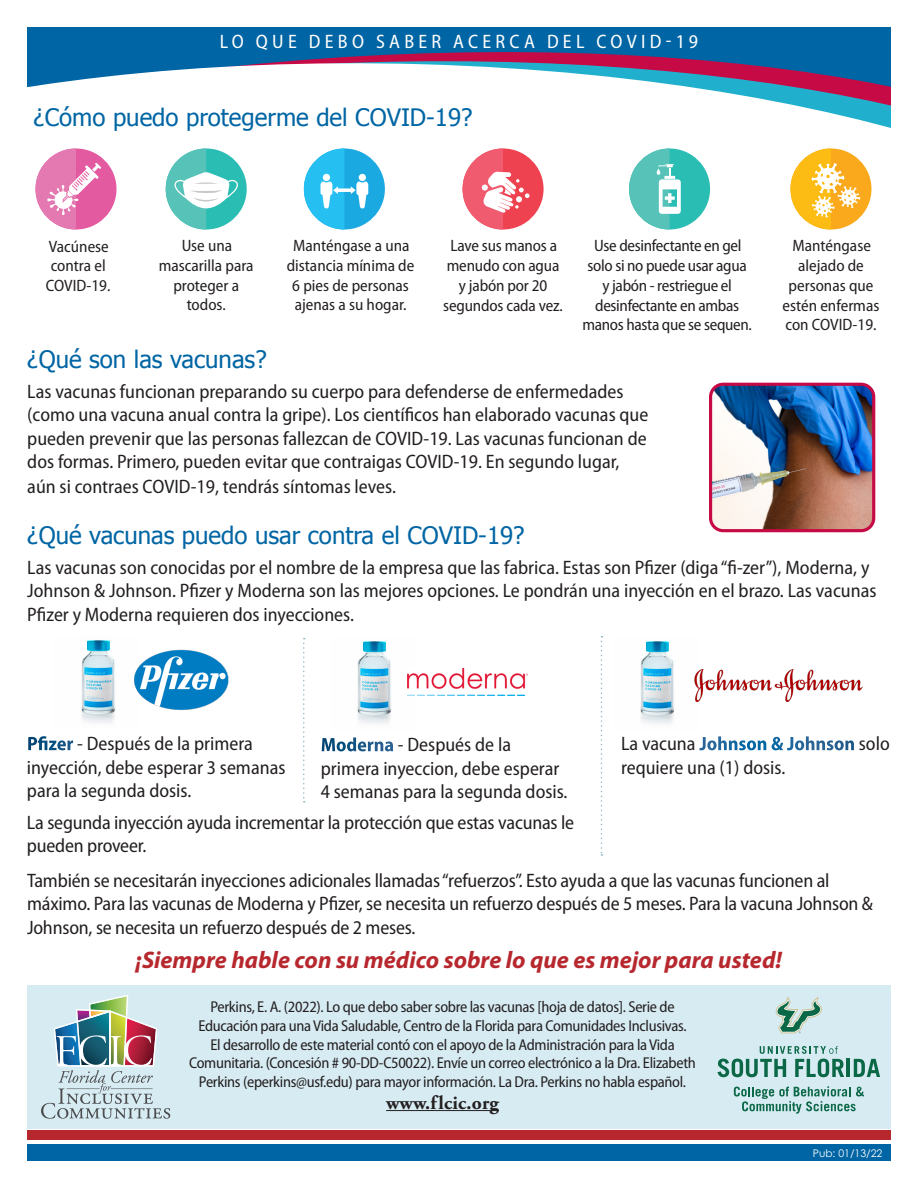
<style>
.page{position:relative;width:918px;height:1188px;background:#fff}
.page>*{position:absolute;margin:0;border:0;box-sizing:border-box;transform-origin:0 0}
.subhead{font:24px "Tahoma";color:#0065a4}
.body{font:italic 700 24px "Myriad Pro";color:#b7282e}
.body-2{font:semi-condensed 19.5px/23.4px "Myriad Pro";color:#231f20}
.t1{font:semi-condensed 19.5px "Myriad Pro";letter-spacing:.22em;color:#fff}
.body-3{font:700 19.5px "Adobe Garamond Pro";letter-spacing:.01em;color:#231f20}
.bullet_2{font:semi-condensed 16.5px/19.8px "Myriad Pro";letter-spacing:-.005em;color:#231f20;text-align:center}
.body-4{font:semi-condensed 15.75px/18.9px "Myriad Pro";letter-spacing:-.02em;color:#231f20;text-align:center}
.t2{font:10.5px "Century Gothic Pro";color:#fff}
.s1{font-weight:700;color:#fff}
</style>
<div class="page">
<div style="left:27px;top:27px;width:864px;height:59px;background:#0065a4"></div>
<svg style="left:27px;top:52px;width:864px;height:481px"></svg>
<div style="left:27px;top:986px;width:864px;height:143px;background:#d7ebf3"></div>
<div style="left:36px;top:148px;width:81px;height:81px;background:#e45aa1;border-radius:50%"></div>
<svg style="left:36px;top:148px;width:65px;height:81px"></svg>
<div style="left:166px;top:148px;width:81px;height:81px;background:#2abdb3;border-radius:50%"></div>
<svg style="left:166px;top:148px;width:72px;height:81px"></svg>
<div style="left:304px;top:148px;width:81px;height:81px;background:#1ba9e1;border-radius:50%"></div>
<svg style="left:304px;top:148px;width:64px;height:82px"></svg>
<div style="left:463px;top:148px;width:81px;height:81px;background:#ee4250;border-radius:50%"></div>
<svg style="left:463px;top:148px;width:67px;height:82px"></svg>
<div style="left:629px;top:148px;width:81px;height:81px;background:#2abdb3;border-radius:50%"></div>
<svg style="left:629px;top:148px;width:52px;height:82px"></svg>
<div style="left:791px;top:148px;width:81px;height:81px;background:#f9a91b;border-radius:50%"></div>
<svg style="left:790px;top:148px;width:70px;height:81px"></svg>
<img style="left:711px;top:384px;width:163px;height:147px">
<div style="left:709px;top:383px;width:166px;height:149px;border:3px solid #c60a45;border-radius:13px"></div>
<hr style="left:386px;top:1110px;width:113px;height:1px;background:#231f20">
<svg style="left:41px;top:995px;width:129px;height:124px"></svg>
<svg style="left:776px;top:996px;width:46px;height:37px"></svg>
<svg style="left:717px;top:1046px;width:127px;height:31px"></svg>
<hr style="left:847px;top:1059px;width:3px;height:18px;background:#0b6847">
<svg style="left:854px;top:1059px;width:26px;height:18px"></svg>
<svg style="left:734px;top:1086px;width:130px;height:28px"></svg>
<div style="left:27px;top:1130px;width:864px;height:10px;background:#b7282e"></div>
<div style="left:27px;top:1145px;width:864px;height:16px;background:#0065a4"></div>
<img style="left:81px;top:640px;width:35px;height:83px">
<img style="left:357px;top:641px;width:58px;height:83px">
<img style="left:640px;top:641px;width:59px;height:83px">
<img style="left:134px;top:649px;width:95px;height:61px">
<img style="left:407px;top:668px;width:120px;height:27px">
<img style="left:694px;top:670px;width:168px;height:31px">
<svg style="left:601px;top:636px;width:2px;height:220px"></svg>
<svg style="left:303px;top:638px;width:2px;height:164px"></svg>
<p class="t1" style="left:220px;top:31px;width:480px">LO QUE DEBO SABER ACERCA DEL COVID-19</p>
<p class="subhead" style="left:33px;top:102px;width:441px">¿Cómo puedo protegerme del COVID-19?</p>
<p class="bullet_2" style="left:46px;top:237px;width:66px;text-align:left">Vacúnese contra el<br>COVID-19.</p>
<p class="bullet_2" style="left:159px;top:236px;width:96px">Use una mascarilla para proteger a todos.</p>
<p class="bullet_2" style="left:287px;top:236px;width:129px">Manténgase a una distancia mínima de<br>6 pies de personas ajenas a su hogar.</p>
<p class="bullet_2" style="left:443px;top:236px;width:121px">Lave sus manos a menudo con agua y jabón por 20 segundos cada vez.</p>
<p class="bullet_2" style="left:582px;top:236px;width:171px">Use desinfectante en gel solo si no puede usar agua y jabón - restriegue el desinfectante en ambas manos hasta que se sequen.</p>
<p class="bullet_2" style="left:783px;top:236px;width:98px">Manténgase alejado de personas que estén enfermas con COVID-19.</p>
<p class="subhead" style="left:27px;top:343px;width:241px">¿Qué son las vacunas?</p>
<p class="body-2" style="left:27px;top:380px;width:623px">Las vacunas funcionan preparando su cuerpo para defenderse de enfermedades (como una vacuna anual contra la gripe). Los científicos han elaborado vacunas que pueden prevenir que las personas fallezcan de COVID-19. Las vacunas funcionan de dos formas. Primero, pueden evitar que contraigas COVID-19. En segundo lugar,</p>
<p class="body-2" style="left:27px;top:476px;width:370px">aún si contraes COVID-19, tendrás síntomas leves.</p>
<p class="subhead" style="left:27px;top:519px;width:499px">¿Qué vacunas puedo usar contra el COVID-19?</p>
<p class="body-2" style="left:27px;top:556px;width:851px">Las vacunas son conocidas por el nombre de la empresa que las fabrica. Estas son Pfizer (diga “fi-zer”), Moderna, y<br>Johnson &amp; Johnson. Pfizer y Moderna son las mejores opciones. Le pondrán una inyección en el brazo. Las vacunas<br>Pfizer y Moderna requieren dos inyecciones.</p>
<p class="body-2" style="left:27px;top:732px;width:260px"><span class="s1">Pfizer</span> - Después de la primera inyección, debe esperar 3 semanas para la segunda dosis.</p>
<p class="body-2" style="left:321px;top:733px;width:248px"><span class="s1">Moderna</span> - Después de la primera inyeccion, debe esperar<br>4 semanas para la segunda dosis.</p>
<p class="body-2" style="left:27px;top:811px;width:549px">La segunda inyección ayuda incrementar la protección que estas vacunas le pueden proveer.</p>
<p class="body-2" style="left:27px;top:869px;width:848px">También se necesitarán inyecciones adicionales llamadas “refuerzos”. Esto ayuda a que las vacunas funcionen al máximo. Para las vacunas de Moderna y Pfizer, se necesita un refuerzo después de 5 meses. Para la vacuna Johnson &amp;<br>Johnson, se necesita un refuerzo después de 2 meses.</p>
<p class="body" style="left:136px;top:947px;width:648px">¡Siempre hable con su médico sobre lo que es mejor para usted!</p>
<p class="body-2" style="left:621px;top:732px;width:270px">La vacuna <span class="s1">Johnson &amp; Johnson</span> solo requiere una (1) dosis.</p>
<p class="body-4" style="left:189px;top:997px;width:508px">Perkins, E. A. (2022). Lo que debo saber sobre las vacunas [hoja de datos]. Serie de Educación para una Vida Saludable, Centro de la Florida para Comunidades Inclusivas.<br>El desarrollo de este material contó con el apoyo de la Administración para la Vida Comunitaria. (Concesión # 90-DD-C50022). Envíe un correo electrónico a la Dra. Elizabeth Perkins (eperkins@usf.edu) para mayor información. La Dra. Perkins no habla español.</p>
<p class="body-3" style="left:386px;top:1091px;width:114px">www.flcic.org</p>
<p class="t2" style="left:813px;top:1147px;width:71px">Pub: 01/13/22</p>
</div>
